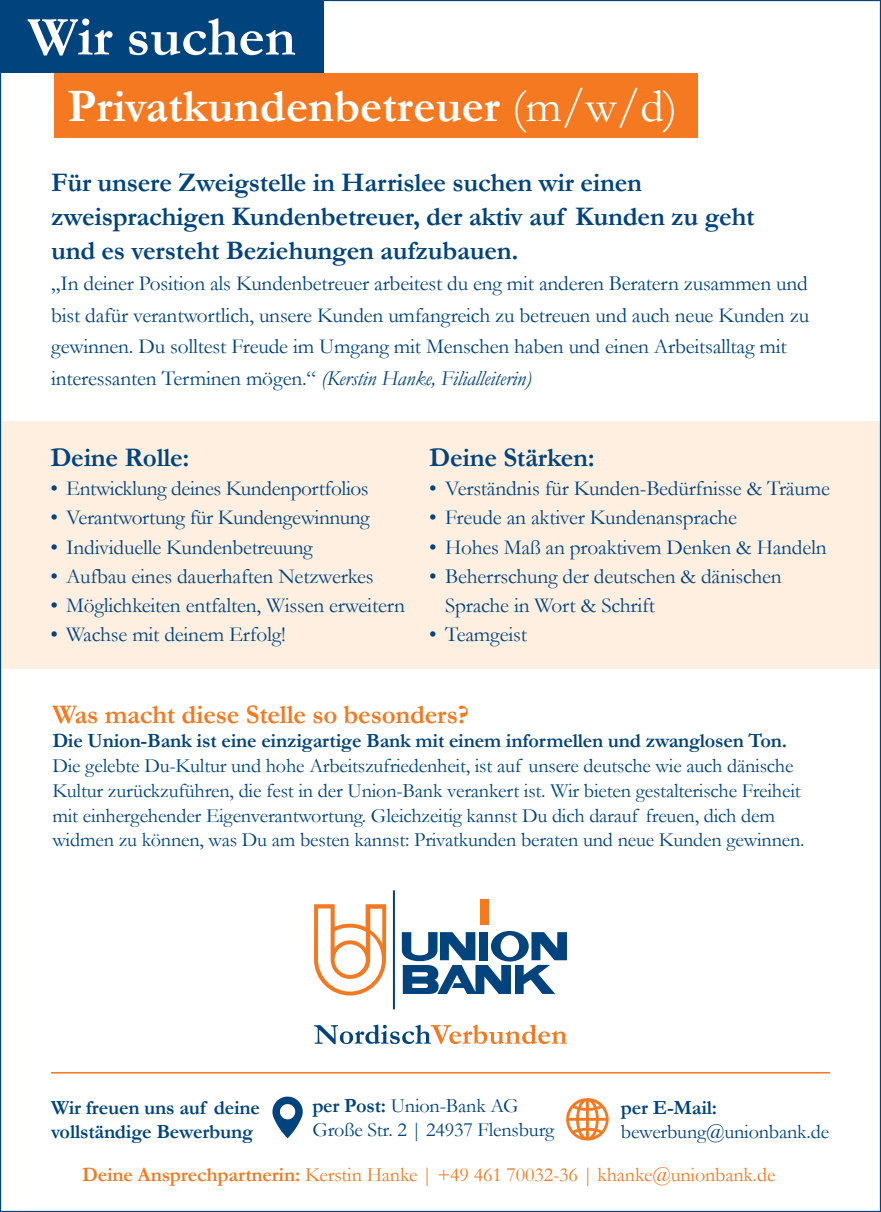
<style>
.page{position:relative;width:881px;height:1212px;background:#fff}
.page>*{position:absolute;margin:0;border:0;box-sizing:border-box;transform-origin:0 0}
.t1{font:700 56.25px "Garamond";color:#fff}
.t2{font:700 47.02px "Garamond";color:#fff}
.t3{font:700 27px/33.8px "Garamond";letter-spacing:-.01em;color:#01437c}
.t4{font:700 27px "Garamond";letter-spacing:-.01em;color:#f47921}
.t5{font:21.38px/31.5px "Garamond";letter-spacing:-.01em;color:#01437c}
.t6{font:20.25px/24.8px "Garamond";letter-spacing:-.01em;color:#01437c}
.t7{font:700 20.25px/24.8px "Garamond";letter-spacing:-.01em;color:#01437c}
.t8{font:20.25px "Garamond";letter-spacing:-.01em;color:#f47921}
.s1{font-weight:400}
.s2{font-style:italic}
.s3{font-weight:700}
</style>
<div class="page">
<svg style="left:393px;top:890px;width:2px;height:119px"></svg>
<svg style="left:401px;top:931px;width:165px;height:63px"></svg>
<svg style="left:314px;top:904px;width:72px;height:91px"></svg>
<div style="left:479px;top:899px;width:9px;height:25px;background:#f47921"></div>
<svg style="left:314px;top:1024px;width:252px;height:20px"></svg>
<hr style="left:51px;top:1072px;width:778px;height:1px;background:#f47921">
<svg style="left:272px;top:1096px;width:30px;height:42px"></svg>
<svg style="left:566px;top:1098px;width:42px;height:42px"></svg>
<div style="left:0;top:0;width:323px;height:73px;background:#01437c"></div>
<div style="left:54px;top:73px;width:643px;height:65px;background:#f47921"></div>
<div style="left:0;top:421px;width:880px;height:248px;background:#feefe1"></div>
<h1 class="t1" style="left:28px;top:3px;width:270px">Wir suchen</h1>
<h2 class="t2" style="left:68px;top:78px;width:611px">Privatkundenbetreuer <span class="s1">(m/w/d)</span></h2>
<p class="t3" style="left:51px;top:166px;width:704px">Für unsere Zweigstelle in Harrislee suchen wir einen zweisprachigen Kundenbetreuer, der aktiv auf Kunden zu geht und es versteht Beziehungen aufzubauen.</p>
<p class="t5" style="left:51px;top:268px;width:759px">„In deiner Position als Kundenbetreuer arbeitest du eng mit anderen Beratern zusammen und bist dafür verantwortlich, unsere Kunden umfangreich zu betreuen und auch neue Kunden zu gewinnen. Du solltest Freude im Umgang mit Menschen haben und einen Arbeitsalltag mit interessanten Terminen mögen.“ <span class="s2">(Kerstin Hanke, Filialleiterin)</span></p>
<p class="t3" style="left:50px;top:440px;width:141px">Deine Rolle:</p>
<p class="t5" style="left:50px;top:472px;width:320px">• Entwicklung deines Kundenportfolios</p>
<p class="t5" style="left:50px;top:502px;width:321px">• Verantwortung für Kundengewinnung</p>
<p class="t5" style="left:50px;top:531px;width:264px">• Individuelle Kundenbetreuung</p>
<p class="t5" style="left:50px;top:560px;width:324px">• Aufbau eines dauerhaften Netzwerkes</p>
<p class="t5" style="left:50px;top:589px;width:356px">• Möglichkeiten entfalten, Wissen erweitern</p>
<p class="t5" style="left:50px;top:619px;width:237px">• Wachse mit deinem Erfolg!</p>
<p class="t3" style="left:429px;top:440px;width:167px">Deine Stärken:</p>
<p class="t5" style="left:429px;top:472px;width:402px">• Verständnis für Kunden-Bedürfnisse &amp; Träume</p>
<p class="t5" style="left:429px;top:502px;width:309px">• Freude an aktiver Kundenansprache</p>
<p class="t5" style="left:429px;top:531px;width:399px">• Hohes Maß an proaktivem Denken &amp; Handeln</p>
<p class="t5" style="left:445px;top:561px;width:338px;line-height:29.2px;text-indent:-16px">• Beherrschung der deutschen &amp; dänischen<br>Sprache in Wort &amp; Schrift</p>
<p class="t5" style="left:429px;top:619px;width:99px">• Teamgeist</p>
<p class="t4" style="left:52px;top:698px;width:418px">Was macht diese Stelle so besonders?</p>
<p class="t7" style="left:52px;top:728px;width:736px">Die Union-Bank ist eine einzigartige Bank mit einem informellen und zwanglosen Ton.</p>
<p class="t6" style="left:52px;top:753px;width:753px">Die gelebte Du-Kultur und hohe Arbeitszufriedenheit, ist auf unsere deutsche wie auch dänische Kultur zurückzuführen, die fest in der Union-Bank verankert ist. Wir bieten gestalterische Freiheit mit einhergehender Eigenverantwortung. Gleichzeitig kannst Du dich darauf freuen, dich dem widmen zu können, was Du am besten kannst: Privatkunden beraten und neue Kunden gewinnen.</p>
<p class="t7" style="left:51px;top:1094px;width:210px">Wir freuen uns auf deine vollständige Bewerbung</p>
<p class="t6" style="left:312px;top:1093px;width:243px"><span class="s3">per Post:</span> Union-Bank AG<br>Große Str. 2 | 24937 Flensburg</p>
<p class="t7" style="left:620px;top:1094px;width:98px">per E-Mail:</p>
<p class="t6" style="left:620px;top:1119px;width:210px">bewerbung@unionbank.de</p>
<p class="t8" style="left:82px;top:1163px;width:694px"><span class="s3">Deine Ansprechpartnerin:</span> Kerstin Hanke | +49 461 70032-36 | khanke@unionbank.de</p>
</div>
